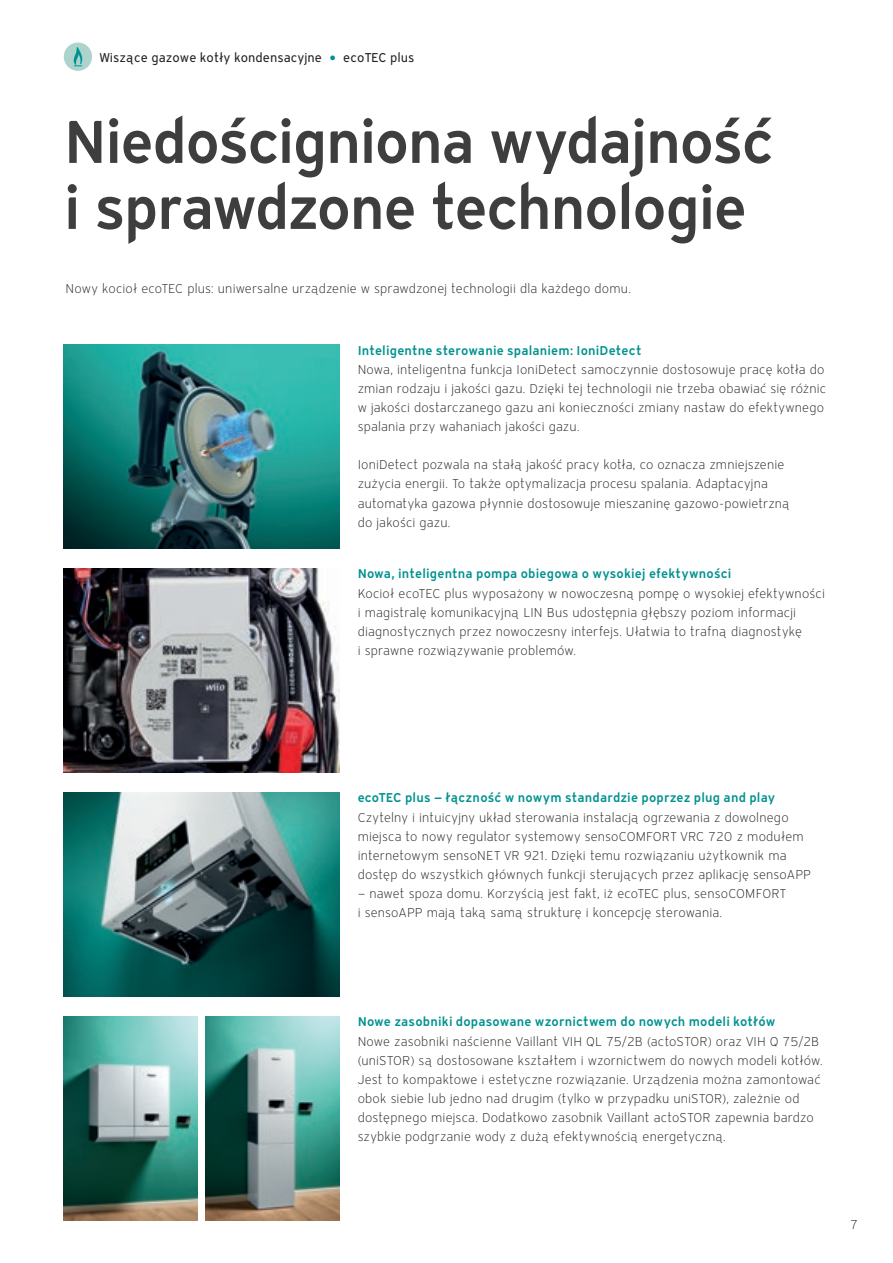
<style>
.page{position:relative;width:893px;height:1263px;background:#fff}
.page>*{position:absolute;margin:0;border:0;box-sizing:border-box;transform-origin:0 0}
.t1{font:600 60px/66px "Vaillant 16";letter-spacing:-.025em;color:#3e3e3f}
.T_8_5{font:300 12.75px/19.2px "Vaillant 16";letter-spacing:.01em;color:#231f20}
.T_8_5-2{font:600 12.75px "Vaillant 16";letter-spacing:.015em;color:#009290}
.t2{font:12.75px "Vaillant 16";color:#231f20}
.tekst{font:300 12.75px "Vaillant 16";color:#231f20}
.s1{color:#009290}
</style>
<div class="page">
<div style="left:64px;top:43px;width:28px;height:28px;background:#acd4cd;border-radius:50%"></div>
<svg style="left:73px;top:47px;width:10px;height:19px"></svg>
<img style="left:206px;top:1016px;width:133px;height:204px">
<img style="left:64px;top:1016px;width:133px;height:204px">
<img style="left:64px;top:792px;width:275px;height:204px">
<img style="left:64px;top:568px;width:275px;height:204px">
<img style="left:64px;top:344px;width:275px;height:205px">
<p class="t2" style="left:99px;top:49px;width:317px">Wiszące gazowe kotły kondensacyjne <span class="s1">⬤</span> ecoTEC plus</p>
<p class="t1" style="left:64px;top:107px;width:713px">Niedościgniona wydajność i sprawdzone technologie</p>
<p class="T_8_5" style="left:66px;top:279px;width:567px">Nowy kocioł ecoTEC plus: uniwersalne urządzenie w sprawdzonej technologii dla każdego domu.</p>
<p class="T_8_5-2" style="left:358px;top:341px;width:285px">Inteligentne sterowanie spalaniem: IoniDetect</p>
<p class="T_8_5" style="left:358px;top:359px;width:470px">Nowa, inteligentna funkcja IoniDetect samoczynnie dostosowuje pracę kotła do zmian rodzaju i jakości gazu. Dzięki tej technologii nie trzeba obawiać się różnic w jakości dostarczanego gazu ani konieczności zmiany nastaw do efektywnego spalania przy wahaniach jakości gazu.</p>
<p class="T_8_5" style="left:358px;top:455px;width:434px">IoniDetect pozwala na stałą jakość pracy kotła, co oznacza zmniejszenie zużycia energii. To także optymalizacja procesu spalania. Adaptacyjna automatyka gazowa płynnie dostosowuje mieszaninę gazowo-powietrzną do jakości gazu.</p>
<p class="T_8_5-2" style="left:358px;top:565px;width:375px">Nowa, inteligentna pompa obiegowa o wysokiej efektywności</p>
<p class="T_8_5" style="left:358px;top:583px;width:469px">Kocioł ecoTEC plus wyposażony w nowoczesną pompę o wysokiej efektywności i magistralę komunikacyjną LIN Bus udostępnia głębszy poziom informacji diagnostycznych przez nowoczesny interfejs. Ułatwia to trafną diagnostykę<br>i sprawne rozwiązywanie problemów.</p>
<p class="T_8_5-2" style="left:358px;top:789px;width:419px">ecoTEC plus — łączność w nowym standardzie poprzez plug and play</p>
<p class="T_8_5" style="left:358px;top:807px;width:455px">Czytelny i intuicyjny układ sterowania instalacją ogrzewania z dowolnego miejsca to nowy regulator systemowy sensoCOMFORT VRC 720 z modułem internetowym sensoNET VR 921. Dzięki temu rozwiązaniu użytkownik ma dostęp do wszystkich głównych funkcji sterujących przez aplikację sensoAPP</p>
<p class="T_8_5" style="left:358px;top:884px;width:430px">— nawet spoza domu. Korzyścią jest fakt, iż ecoTEC plus, sensoCOMFORT i sensoAPP mają taką samą strukturę i koncepcję sterowania.</p>
<p class="T_8_5-2" style="left:358px;top:1013px;width:419px">Nowe zasobniki dopasowane wzornictwem do nowych modeli kotłów</p>
<p class="T_8_5" style="left:358px;top:1031px;width:466px">Nowe zasobniki naścienne Vaillant VIH QL 75/2B (actoSTOR) oraz VIH Q 75/2B (uniSTOR) są dostosowane kształtem i wzornictwem do nowych modeli kotłów.</p>
<p class="T_8_5" style="left:358px;top:1069px;width:464px">Jest to kompaktowe i estetyczne rozwiązanie. Urządzenia można zamontować obok siebie lub jedno nad drugim (tylko w przypadku uniSTOR), zależnie od dostępnego miejsca. Dodatkowo zasobnik Vaillant actoSTOR zapewnia bardzo szybkie podgrzanie wody z dużą efektywnością energetyczną.</p>
<p class="tekst" style="left:850px;top:1216px;width:9px">7</p>
</div>
